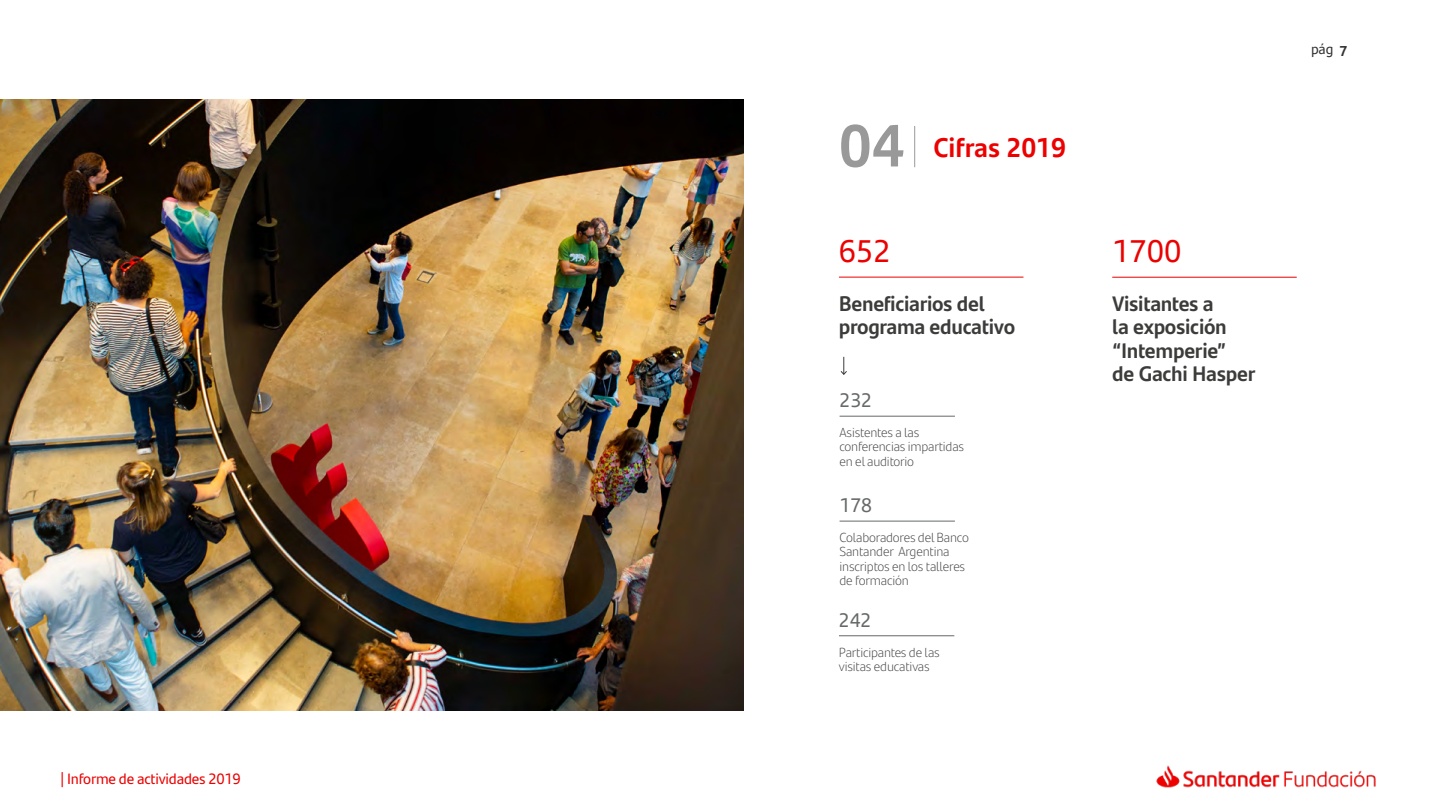
<style>
.page{position:relative;width:1440px;height:810px;background:#fff}
.page>*{position:absolute;margin:0;border:0;box-sizing:border-box;transform-origin:0 0}
.t1{font:31.5px "Santander Headline W05";color:#ec0000}
.t2{font:700 27px "Santander Text W05";color:#ec0000}
.t3{font:700 21px/23.2px "Santander Text W05";letter-spacing:-.015em;color:#3c3c3b}
.t4{font:19.73px "Santander Headline W05";color:#666969}
.t5{font:15px "Santander Text W05";letter-spacing:-.015em;color:#ec0000}
.t6{font:14.4px "Santander Text W05";color:#333}
.t7{font:300 13.12px/14.5px "Santander Text W05";letter-spacing:-.015em;color:#3c3c3b}
.s1{font-size:59.25px;color:#999}
.s2{font-weight:700}
</style>
<div class="page">
<img style="left:1156px;top:765px;width:220px;height:23px">
<hr style="left:914px;top:126px;width:1px;height:41px;background:#999">
<hr style="left:1112px;top:277px;width:185px;height:1px;background:#ec0000">
<hr style="left:839px;top:277px;width:184px;height:1px;background:#ec0000">
<hr style="left:840px;top:416px;width:115px;height:1px;background:#666969">
<hr style="left:839px;top:636px;width:115px;height:1px;background:#666969">
<hr style="left:840px;top:521px;width:115px;height:1px;background:#666969">
<img style="left:0;top:99px;width:744px;height:612px">
<svg style="left:840px;top:357px;width:7px;height:18px"></svg>
<p class="t5" style="left:60px;top:767px;width:182px">| Informe de actividades 2019</p>
<h2 class="t2" style="left:839px;top:126px;width:229px"><span class="s1">04</span> Cifras 2019</h2>
<h1 class="t1" style="left:839px;top:227px;width:53px">652</h1>
<h1 class="t1" style="left:1112px;top:228px;width:71px">1700</h1>
<h3 class="t3" style="left:839px;top:291px;width:178px">Beneficiarios del programa educativo</h3>
<h3 class="t4" style="left:840px;top:385px;width:34px">232</h3>
<p class="t7" style="left:840px;top:424px;width:126px">Asistentes a las conferencias impartidas en el auditorio</p>
<h3 class="t4" style="left:840px;top:490px;width:34px">178</h3>
<p class="t7" style="left:840px;top:529px;width:131px">Colaboradores del Banco<br>Santander Argentina inscriptos en los talleres de formación</p>
<h3 class="t4" style="left:839px;top:605px;width:34px">242</h3>
<p class="t7" style="left:839px;top:644px;width:102px">Participantes de las visitas educativas</p>
<h3 class="t3" style="left:1112px;top:291px;width:145px">Visitantes a<br>la exposición “Intemperie”<br>de Gachi Hasper</h3>
<p class="t6" style="left:1311px;top:38px;width:38px">pág <span class="s2">7</span></p>
</div>
